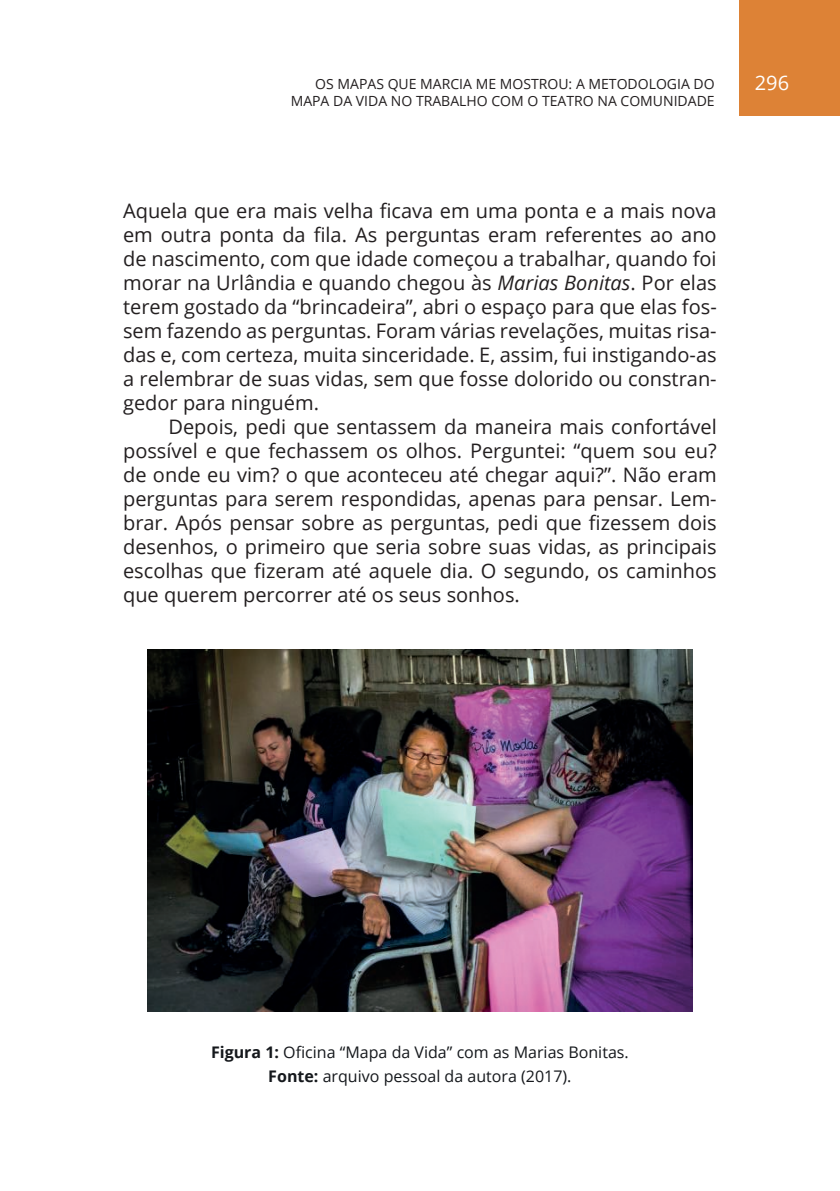
<style>
.page{position:relative;width:840px;height:1191px;background:#fff}
.page>*{position:absolute;margin:0;border:0;box-sizing:border-box;transform-origin:0 0}
.t1{font:20px/24px "Open Sans";color:#231f20;text-align:justify}
.t2{font:20px "Open Sans";color:#fff}
.t3{font:16px/24px "Open Sans";color:#15181c;text-align:center}
.t4{font:14px/16.8px "Open Sans";color:#231f20;text-align:right}
.s1{font-style:italic}
.s2{font-weight:700}
</style>
<div class="page">
<div style="left:739px;top:0;width:100px;height:115px;background:#dd8236"></div>
<img style="left:148px;top:649px;width:543px;height:362px">
<p class="t4" style="left:290px;top:75px;width:425px">OS MAPAS QUE MARCIA ME MOSTROU: A METODOLOGIA DO<br>MAPA DA VIDA NO TRABALHO COM O TEATRO NA COMUNIDADE</p>
<p class="t2" style="left:754px;top:69px;width:36px">296</p>
<p class="t1" style="left:123px;top:198px;width:595px">Aquela que era mais velha ficava em uma ponta e a mais nova em outra ponta da fila. As perguntas eram referentes ao ano de nascimento, com que idade começou a trabalhar, quando foi morar na Urlândia e quando chegou às <span class="s1">Marias Bonitas</span>. Por elas terem gostado da “brincadeira”, abri o espaço para que elas fos&shy;sem fazendo as perguntas. Foram várias revelações, muitas risa&shy;das e, com certeza, muita sinceridade. E, assim, fui instigando-as a relembrar de suas vidas, sem que fosse dolorido ou constran&shy;gedor para ninguém.</p>
<p class="t1" style="left:123px;top:414px;width:595px;text-indent:45px">Depois, pedi que sentassem da maneira mais confortável possível e que fechassem os olhos. Perguntei: “quem sou eu? de onde eu vim? o que aconteceu até chegar aqui?”. Não eram perguntas para serem respondidas, apenas para pensar. Lem&shy;brar. Após pensar sobre as perguntas, pedi que fizessem dois desenhos, o primeiro que seria sobre suas vidas, as principais escolhas que fizeram até aquele dia. O segundo, os caminhos que querem percorrer até os seus sonhos.</p>
<p class="t3" style="left:211px;top:1039px;width:419px"><span class="s2">Figura 1:</span> Oficina “Mapa da Vida” com as Marias Bonitas.<br><span class="s2">Fonte:</span> arquivo pessoal da autora (2017).</p>
</div>
